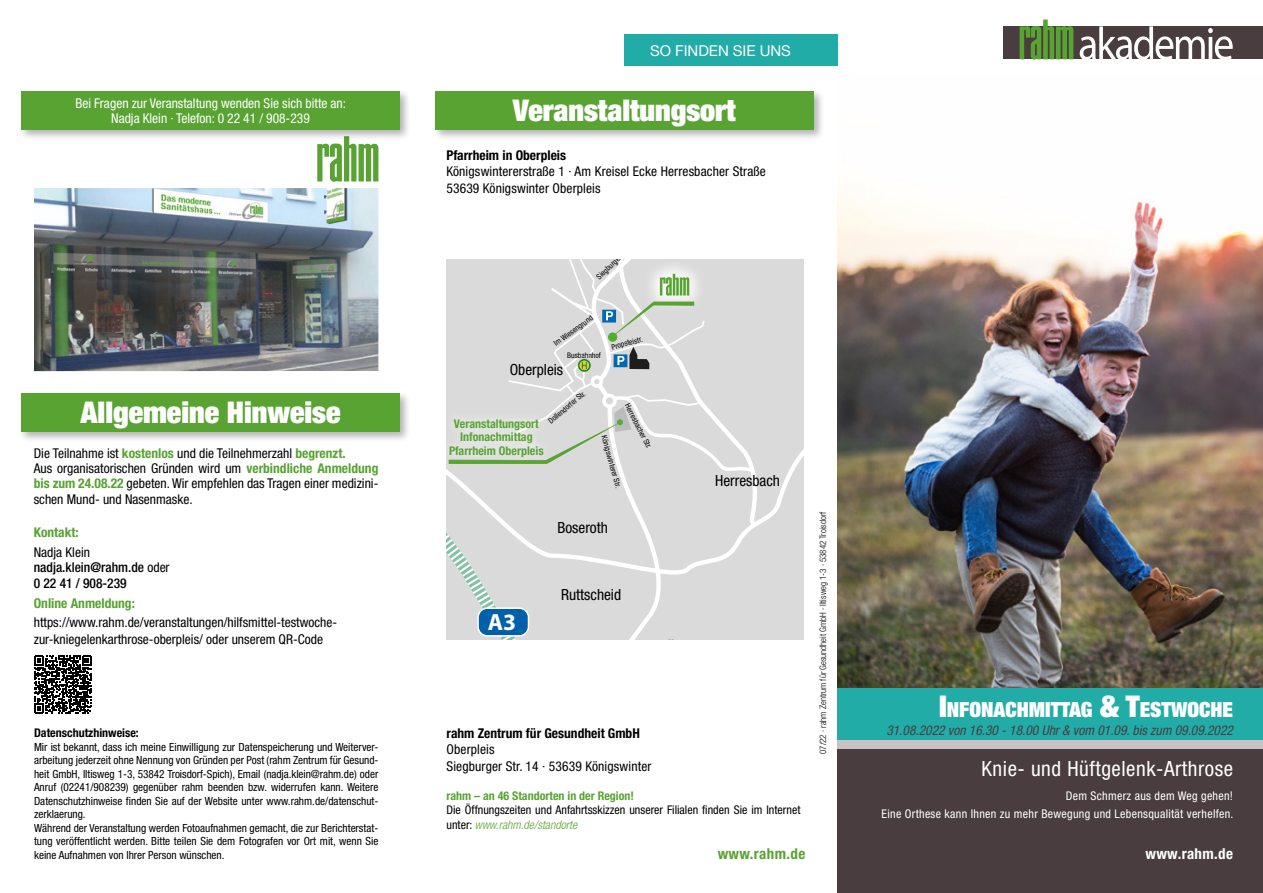
<style>
.page{position:relative;width:1263px;height:893px;background:#fff}
.page>*{position:absolute;margin:0;border:0;box-sizing:border-box;transform-origin:0 0}
.t1{font:900 expanded 30px "Helvetica Neue";color:#fff}
.t2{font:700 23.4px "Myriad Pro";color:#fff}
.t3{font:condensed 21px "Helvetica Neue";letter-spacing:.025em;color:#fff}
.t4{font:900 expanded 21px "Helvetica Neue";color:#fff}
.t5{font:condensed 15.45px "Helvetica Neue";color:#000}
.t6{font:15px "Helvetica Neue";color:#fff}
.t7{font:700 condensed 15px "Helvetica Neue";letter-spacing:.025em;color:#fff}
.t8{font:700 condensed 15px "Helvetica Neue";letter-spacing:.025em;color:#58a332}
.t9{font:condensed 13.5px/16.5px "Helvetica Neue LT Std";color:#000}
.t10{font:condensed 13.5px/15px "Helvetica Neue";color:#fff;text-align:center}
.t11{font:italic condensed 13.5px "Helvetica Neue LT Std";color:#493d3f}
.t12{font:700 condensed 13.5px "Helvetica Neue LT Std";color:#000}
.t13{font:500 condensed 13.5px/15px "Helvetica Neue LT Std";color:#000}
.t14{font:700 condensed 13.5px "Helvetica Neue LT Std";color:#58a332}
.t15{font:condensed 12px/18px "Helvetica Neue";letter-spacing:.025em;color:#fff;text-align:right}
.t16{font:condensed 12px "Helvetica Neue";color:#000}
.t17{font:700 condensed 12px/13.5px "Helvetica Neue LT Std";color:#58a332;text-align:center}
.t18{font:700 condensed 12px "Helvetica Neue";color:#58a332}
.t19{font:italic 300 condensed 12px "Helvetica Neue LT Std";color:#58a332}
.t20{font:700 condensed 12px "Helvetica Neue";color:#000}
.t21{font:condensed 11.25px/13.5px "Helvetica Neue";color:#000}
.t22{font:300 condensed 9px "Helvetica Neue";color:#000}
.t23{font:condensed 7.65px "Helvetica Neue";color:#000}
.s1{font-weight:700;color:#58a332}
.s2{font-weight:400}
.s3{font-family:"Helvetica Neue";font-weight:400;font-style:normal;color:#000}
.s4{font-size:30px}
</style>
<div class="page">
<div style="left:789px;top:291px;width:15px;height:290px;background:#dadada"></div>
<svg style="left:446px;top:259px;width:343px;height:381px;background:#d9dada"></svg>
<svg style="left:541px;top:528px;width:211px;height:112px;background:#dcdcdc"></svg>
<div style="left:478px;top:608px;width:50px;height:28px;background:#0060a8;border-radius:9px"></div>
<div style="left:477px;top:607px;width:52px;height:30px;border:2px solid #fff;border-radius:9px"></div>
<div style="left:643px;top:612px;width:85px;height:28px;background:#dadada"></div>
<img style="left:838px;top:259px;width:425px;height:430px">
<div style="left:1003px;top:26px;width:260px;height:33px;background:#493d3f"></div>
<svg style="left:1020px;top:20px;width:53px;height:40px"></svg>
<svg style="left:1080px;top:26px;width:153px;height:33px"></svg>
<div style="left:624px;top:34px;width:214px;height:32px;background:#22aca7"></div>
<img style="left:34px;top:188px;width:344px;height:183px">
<div style="left:18px;top:391px;width:393px;height:52px;background:#000;opacity:.3"></div>
<div style="left:21px;top:393px;width:379px;height:39px;background:#58a332"></div>
<div style="left:432px;top:89px;width:393px;height:52px;background:#000;opacity:.3"></div>
<div style="left:435px;top:91px;width:379px;height:39px;background:#58a332"></div>
<div style="left:838px;top:748px;width:425px;height:145px;background:#493d3f"></div>
<div style="left:838px;top:740px;width:425px;height:8px;background:#c8c2c2"></div>
<div style="left:838px;top:689px;width:425px;height:51px;background:#22aca7"></div>
<svg style="left:317px;top:141px;width:61px;height:41px"></svg>
<div style="left:18px;top:88px;width:393px;height:53px;background:#000;opacity:.3"></div>
<div style="left:21px;top:91px;width:379px;height:39px;background:#58a332"></div>
<svg style="left:449px;top:259px;width:312px;height:269px;background:#d9dad9"></svg>
<div style="left:440px;top:410px;width:112px;height:55px;background:#fff;opacity:.9"></div>
<svg style="left:34px;top:656px;width:58px;height:57px"></svg>
<h3 class="t6" style="left:650px;top:42px;width:143px">SO FINDEN SIE UNS</h3>
<p class="t10" style="left:75px;top:96px;width:272px">Bei Fragen zur Veranstaltung wenden Sie sich bitte an:<br>Nadja Klein · Telefon: 0 22 41 / 908-239</p>
<h1 class="t1" style="left:513px;top:91px;width:224px">Veranstaltungsort</h1>
<p class="t12" style="left:446px;top:147px;width:121px">Pfarrheim in Oberpleis</p>
<p class="t9" style="left:446px;top:163px;width:321px">Königswintererstraße 1 · Am Kreisel Ecke Herresbacher Straße<br>53639 Königswinter Oberpleis</p>
<p class="t23" style="left:595px;top:274px;width:44px;rotate:-43deg">Siegburger Str.</p>
<p class="t23" style="left:552px;top:340px;width:47px;rotate:-35deg">Im Wiesengrund</p>
<p class="t23" style="left:611px;top:343px;width:33px;rotate:-15deg">Propsteistr.</p>
<p class="t23" style="left:567px;top:350px;width:35px">Busbahnhof</p>
<h3 class="t5" style="left:510px;top:360px;width:55px">Oberpleis</h3>
<h2 class="t2" style="left:302px;top:379px;width:30px">A3</h2>
<h1 class="t1" style="left:80px;top:393px;width:262px">Allgemeine Hinweise</h1>
<p class="t9" style="left:34px;top:445px;width:346px;line-height:15px">Die Teilnahme ist <span class="s1">kostenlos</span> und die Teilnehmerzahl <span class="s1">begrenzt.<br></span>Aus organisatorischen Gründen wird um <span class="s1">verbindliche Anmeldung bis zum 24.08.22</span> gebeten. Wir empfehlen das Tragen einer medizini-</p>
<p class="t9" style="left:34px;top:491px;width:160px">schen Mund- und Nasenmaske.</p>
<p class="t14" style="left:34px;top:524px;width:46px">Kontakt:</p>
<p class="t13" style="left:34px;top:544px;width:137px"><span class="s2">Nadja Klein </span>nadja.klein@rahm.de <span class="s2">oder</span></p>
<p class="t13" style="left:34px;top:576px;width:94px">0 22 41 / 908-239</p>
<p class="t14" style="left:34px;top:595px;width:103px">Online Anmeldung:</p>
<p class="t9" style="left:34px;top:614px;width:305px">https://www.rahm.de/veranstaltungen/hilfsmittel-testwoche&shy;zur-kniegelenkarthrose-oberpleis/ oder unserem QR-Code</p>
<p class="t20" style="left:34px;top:726px;width:106px">Datenschutzhinweise:</p>
<p class="t21" style="left:34px;top:740px;width:346px">Mir ist bekannt, dass ich meine Einwilligung zur Datenspeicherung und Weiterver&shy;arbeitung jederzeit ohne Nennung von Gründen per Post (rahm Zentrum für Gesund&shy;heit GmbH, Iltisweg 1-3, 53842 Troisdorf-Spich), Email (nadja.klein@rahm.de) oder Anruf (02241/908239) gegenüber rahm beenden bzw. widerrufen kann. Weitere Datenschutzhinweise finden Sie auf der Website unter www.rahm.de/datenschut&shy;zerklaerung.<br>Während der Veranstaltung werden Fotoaufnahmen gemacht, die zur Berichterstat&shy;tung veröffentlicht werden. Bitte teilen Sie dem Fotografen vor Ort mit, wenn Sie keine Aufnahmen von Ihrer Person wünschen.</p>
<p class="t23" style="left:547px;top:418px;width:47px;rotate:-40deg">Dollendorfer Str.</p>
<p class="t17" style="left:449px;top:417px;width:96px">Veranstaltungsort<br>Infonachmittag<br>Pfarrheim Oberpleis</p>
<p class="t23" style="left:631px;top:402px;width:51px;rotate:63deg">Herresbacher Str.</p>
<p class="t23" style="left:608px;top:434px;width:55px;rotate:74deg">Königswinterer Str.</p>
<h3 class="t5" style="left:557px;top:519px;width:52px">Boseroth</h3>
<h2 class="t2" style="left:488px;top:607px;width:30px">A3</h2>
<h3 class="t5" style="left:561px;top:586px;width:62px">Ruttscheid</h3>
<p class="t12" style="left:446px;top:725px;width:195px">rahm Zentrum für Gesundheit GmbH</p>
<p class="t9" style="left:446px;top:741px;width:206px">Oberpleis<br>Siegburger Str. 14 · 53639 Königswinter</p>
<h3 class="t5" style="left:715px;top:471px;width:66px">Herresbach</h3>
<p class="t18" style="left:446px;top:788px;width:189px">rahm – an 46 Standorten in der Region!</p>
<p class="t16" style="left:446px;top:803px;width:355px">Die Öffnungszeiten und Anfahrtsskizzen unserer Filialen finden Sie im Internet</p>
<p class="t19" style="left:446px;top:817px;width:132px"><span class="s3">unter:</span> www.rahm.de/standorte</p>
<h3 class="t8" style="left:718px;top:844px;width:89px">www.rahm.de</h3>
<p class="t22" style="left:818px;top:754px;width:244px;rotate:-90deg">07/22 · rahm Zentrum für Gesundheit GmbH · Iltisweg 1-3 · 53842 Troisdorf</p>
<h3 class="t4" style="left:939px;top:696px;width:295px"><span class="s4">I</span>NFONACHMITTAG <span class="s4">&amp; T</span>ESTWOCHE</h3>
<p class="t11" style="left:886px;top:722px;width:348px">31.08.2022 von 16.30 - 18.00 Uhr &amp; vom 01.09. bis zum 09.09.2022</p>
<h3 class="t3" style="left:981px;top:756px;width:253px">Knie- und Hüftgelenk-Arthrose</h3>
<p class="t15" style="left:882px;top:786px;width:353px">Dem Schmerz aus dem Weg gehen!<br>Eine Orthese kann Ihnen zu mehr Bewegung und Lebensqualität verhelfen.</p>
<h3 class="t7" style="left:1145px;top:844px;width:89px">www.rahm.de</h3>
</div>
